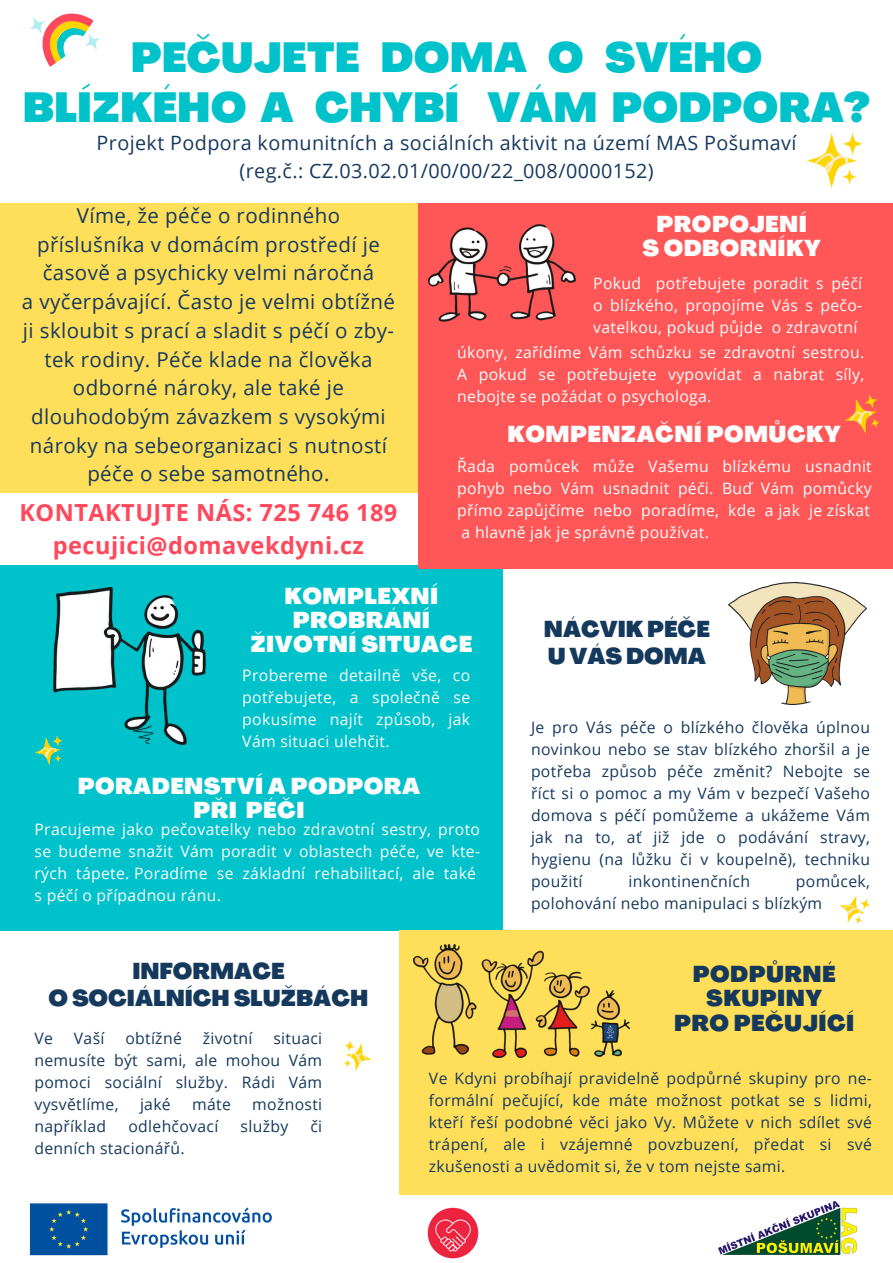
<style>
.page{position:relative;width:893px;height:1263px;background:#fff}
.page>*{position:absolute;margin:0;border:0;box-sizing:border-box;transform-origin:0 0}
.t1{font:900 41.25px/49.5px "Agrandir";color:#00c2cb;text-align:center}
.t2{font:700 23.48px/32.6px "Open Sans";letter-spacing:.02em;color:#ff485b;text-align:center}
.t3{font:900 22.5px/24.2px "Agrandir";letter-spacing:.02em;color:#fdfdfd;text-align:center}
.t4{font:900 22.5px/27px "Agrandir";color:#15395d}
.t5{font:900 22.5px/24.8px "Agrandir";letter-spacing:.02em;color:#15395d;text-align:center}
.t6{font:20.55px/28.7px "Open Sans";letter-spacing:.02em;color:#15395d;text-align:center}
.t7{font:19.8px/27.6px "Open Sans";letter-spacing:.02em;color:#15395d;text-align:center}
.t8{font:15.75px/21.9px "Open Sans";letter-spacing:.02em;color:#15395d;text-align:justify}
.t9{font:15.75px/21.9px "Open Sans";letter-spacing:.02em;color:#fdfdfd;text-align:justify}
</style>
<div class="page">
<div style="left:0;top:565px;width:502px;height:365px;background:#00c2cb"></div>
<div style="left:0;top:203px;width:419px;height:290px;background:#ffde59"></div>
<div style="left:418px;top:203px;width:475px;height:365px;background:#ff5757"></div>
<div style="left:399px;top:930px;width:494px;height:265px;background:#ffde59"></div>
<svg style="left:30px;top:13px;width:70px;height:54px"></svg>
<svg style="left:806px;top:133px;width:56px;height:56px"></svg>
<svg style="left:839px;top:895px;width:31px;height:29px"></svg>
<svg style="left:845px;top:394px;width:34px;height:40px"></svg>
<svg style="left:344px;top:1040px;width:28px;height:31px"></svg>
<svg style="left:45px;top:756px;width:17px;height:10px"></svg>
<img style="left:719px;top:1202px;width:137px;height:53px">
<img style="left:29px;top:1203px;width:243px;height:53px">
<img style="left:427px;top:1207px;width:52px;height:52px">
<img style="left:728px;top:582px;width:138px;height:122px">
<img style="left:414px;top:944px;width:215px;height:114px">
<img style="left:35px;top:588px;width:171px;height:168px">
<img style="left:429px;top:224px;width:148px;height:98px">
<p class="t1" style="left:23px;top:37px;width:849px">PEČUJETE DOMA O SVÉHO<br>BLÍZKÉHO A CHYBÍ VÁM PODPORA?</p>
<p class="t7" style="left:97px;top:129px;width:701px">Projekt Podpora komunitních a sociálních aktivit na území MAS Pošumaví (reg.č.: CZ.03.02.01/00/00/22_008/0000152)</p>
<p class="t6" style="left:22px;top:201px;width:375px">Víme, že péče o rodinného příslušníka v domácím prostředí je časově a psychicky velmi náročná<br>a vyčerpávající. Často je velmi obtížné ji skloubit s prací a sladit s péčí o zby&shy;tek rodiny. Péče klade na člověka odborné nároky, ale také je dlouhodobým závazkem s vysokými nároky na sebeorganizaci s nutností péče o sebe samotného.</p>
<p class="t2" style="left:20px;top:496px;width:379px">KONTAKTUJTE NÁS: 725 746 189 pecujici@domavekdyni.cz</p>
<h3 class="t3" style="left:642px;top:214px;width:180px;line-height:24.8px">PROPOJENÍ<br>S ODBORNÍKY</h3>
<p class="t9" style="left:593px;top:272px;width:270px">Pokud potřebujete poradit s péčí o blízkého, propojíme Vás s pečo&shy;vatelkou, pokud půjde o zdravotní</p>
<h2 class="t9" style="left:457px;top:341px;width:408px">úkony, zařídíme Vám schůzku se zdravotní sestrou.<br>A pokud se potřebujete vypovídat a nabrat síly, nebojte se požádat o psychologa.</h2>
<h2 class="t3" style="left:507px;top:425px;width:335px">KOMPENZAČNÍ POMŮCKY</h2>
<p class="t9" style="left:457px;top:455px;width:416px">Řada pomůcek může Vašemu blízkému usnadnit pohyb nebo Vám usnadnit péči. Buď Vám pomůcky přímo zapůjčíme nebo poradíme, kde a jak je získat</p>
<p class="t9" style="left:461px;top:520px;width:249px">a hlavně jak je správně používat.</p>
<p class="t3" style="left:250px;top:586px;width:223px">KOMPLEXNÍ<br>PROBRÁNÍ<br>ŽIVOTNÍ SITUACE</p>
<p class="t9" style="left:242px;top:664px;width:229px">Probereme detailně vše, co potřebujete, a společně se pokusíme najít způsob, jak Vám situaci ulehčit.</p>
<p class="t3" style="left:78px;top:776px;width:344px">PORADENSTVÍ A PODPORA<br>PŘI PÉČI</p>
<h2 class="t9" style="left:35px;top:818px;width:447px">Pracujeme jako pečovatelky nebo zdravotní sestry, proto se budeme snažit Vám poradit v oblastech péče, ve kte&shy;rých tápete. Poradíme se základní rehabilitací, ale také</h2>
<p class="t9" style="left:35px;top:884px;width:188px">s péčí o případnou ránu.</p>
<p class="t4" style="left:544px;top:618px;width:167px">NÁCVIK PÉČE<br>U VÁS DOMA</p>
<h1 class="t8" style="left:531px;top:716px;width:340px">Je pro Vás péče o blízkého člověka úplnou novinkou nebo se stav blízkého zhoršil a je potřeba způsob péče změnit? Nebojte se říct si o pomoc a my Vám v bezpečí Vašeho domova s péčí pomůžeme a ukážeme Vám jak na to, ať již jde o podávání stravy, hygienu (na lůžku či v koupelně), techniku použití</h1>
<h1 class="t8" style="left:531px;top:870px;width:340px;text-indent:265px">pomůcek, polohování nebo manipulaci s blízkým</h1>
<h1 class="t8" style="left:628px;top:870px;width:123px">inkontinenčních</h1>
<p class="t4" style="left:49px;top:960px;width:321px;text-align:center">INFORMACE<br>O SOCIÁLNÍCH SLUŽBÁCH</p>
<h2 class="t8" style="left:35px;top:1027px;width:20px">Ve</h2>
<h2 class="t8" style="left:74px;top:1027px;width:32px">Vaší</h2>
<h2 class="t8" style="left:125px;top:1027px;width:58px">obtížné</h2>
<h2 class="t8" style="left:203px;top:1027px;width:51px">životní</h2>
<h2 class="t8" style="left:35px;top:1027px;width:289px;text-indent:239px">situaci nemusíte být sami, ale mohou Vám pomoci sociální služby. Rádi Vám vysvětlíme,</h2>
<h2 class="t8" style="left:140px;top:1093px;width:32px">jaké</h2>
<h2 class="t8" style="left:192px;top:1093px;width:40px">máte</h2>
<h2 class="t8" style="left:252px;top:1093px;width:71px">možnosti</h2>
<h2 class="t8" style="left:35px;top:1115px;width:73px">například</h2>
<h2 class="t8" style="left:128px;top:1115px;width:91px">odlehčovací</h2>
<h2 class="t8" style="left:241px;top:1115px;width:49px">služby</h2>
<h2 class="t8" style="left:310px;top:1115px;width:13px">či</h2>
<h2 class="t8" style="left:35px;top:1137px;width:152px">denních stacionářů.</h2>
<h2 class="t5" style="left:674px;top:964px;width:182px">PODPŮRNÉ<br>SKUPINY<br>PRO PEČUJÍCÍ</h2>
<p class="t8" style="left:429px;top:1067px;width:444px">Ve Kdyni probíhají pravidelně podpůrné skupiny pro ne&shy;formální pečující, kde máte možnost potkat se s lidmi, kteří řeší podobné věci jako Vy. Můžete v nich sdílet své trápení, ale i vzájemné povzbuzení, předat si své zkušenosti a uvědomit si, že v tom nejste sami.</p>
</div>
